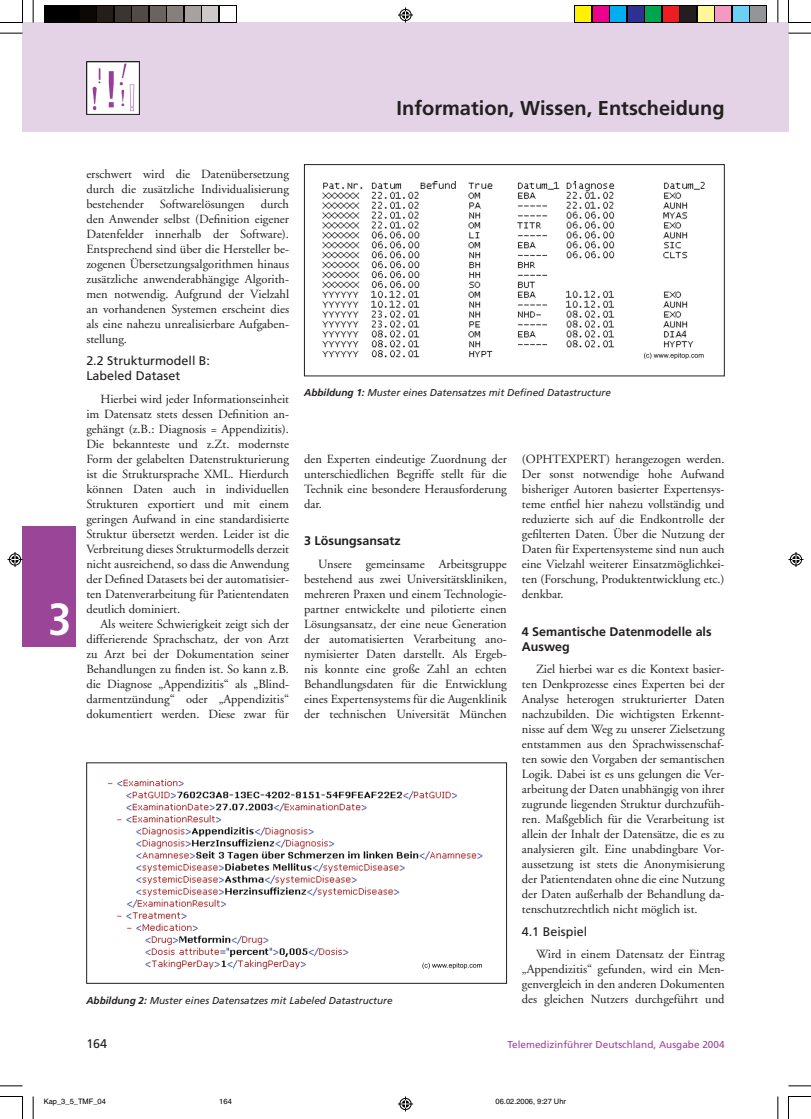
<style>
.page{position:relative;width:811px;height:1119px;background:#fff}
.page>*{position:absolute;margin:0;border:0;box-sizing:border-box;transform-origin:0 0}
.t1{font:700 condensed 45px "Frutiger";color:#fff}
.t2{font:700 20px "Frutiger";color:#231f20}
.t3{font:12.5px/15px "Adobe Garamond";color:#231f20;text-align:justify}
.t4{font:12.5px/15px "Frutiger";color:#231f20}
.t5{font:700 12.5px/15px "Frutiger";color:#231f20}
.t6{font:italic 10px "Frutiger";color:#231f20}
.t7{font:10px "Frutiger";color:#9b4599}
.t8{font:7.5px "Helvetica";color:#000}
.s1{font-weight:700}
</style>
<div class="page">
<div style="left:22px;top:23px;width:755px;height:109px;background:#e4d3e7"></div>
<div style="left:22px;top:526px;width:54px;height:120px;background:#9b4599"></div>
<img style="left:86px;top:61px;width:53px;height:54px">
<div style="left:777px;top:23px;width:11px;height:109px;background:#e4d3e7"></div>
<img style="left:322px;top:181px;width:383px;height:178px">
<div style="left:304px;top:164px;width:420px;height:212px;border:1px solid #231f20"></div>
<img style="left:108px;top:778px;width:375px;height:192px">
<svg style="left:44px;top:5px;width:192px;height:18px"></svg>
<div style="left:45px;top:6px;width:15px;height:15px;background:#000"></div>
<div style="left:63px;top:6px;width:15px;height:15px;background:#000"></div>
<div style="left:80px;top:6px;width:15px;height:15px;background:#0c0806"></div>
<div style="left:98px;top:6px;width:15px;height:15px;background:#241e1b"></div>
<div style="left:115px;top:6px;width:15px;height:15px;background:#3b3532"></div>
<div style="left:133px;top:6px;width:15px;height:15px;background:#524a47"></div>
<div style="left:150px;top:6px;width:15px;height:15px;background:#6b6360"></div>
<div style="left:168px;top:6px;width:15px;height:15px;background:#867f7c"></div>
<div style="left:185px;top:6px;width:15px;height:15px;background:#a7a2a0"></div>
<div style="left:203px;top:6px;width:15px;height:15px;background:#cdc9c8"></div>
<div style="left:220px;top:6px;width:15px;height:15px;background:#fff"></div>
<svg style="left:574px;top:5px;width:193px;height:18px"></svg>
<div style="left:575px;top:6px;width:15px;height:15px;background:#fff101"></div>
<div style="left:593px;top:6px;width:15px;height:15px;background:#ed028c"></div>
<div style="left:610px;top:6px;width:15px;height:15px;background:#00aeef"></div>
<div style="left:628px;top:6px;width:15px;height:15px;background:#2e3092"></div>
<div style="left:645px;top:6px;width:15px;height:15px;background:#00a54f"></div>
<div style="left:663px;top:6px;width:15px;height:15px;background:#ee1d23"></div>
<div style="left:680px;top:6px;width:15px;height:15px;background:#231f20"></div>
<div style="left:698px;top:6px;width:15px;height:15px;background:#fff79a"></div>
<div style="left:715px;top:6px;width:15px;height:15px;background:#f499c2"></div>
<div style="left:733px;top:6px;width:15px;height:15px;background:#6bcff6"></div>
<div style="left:750px;top:6px;width:15px;height:15px;background:#939598"></div>
<svg style="left:33px;top:0;width:1px;height:23px"></svg>
<svg style="left:0;top:33px;width:22px;height:1px"></svg>
<svg style="left:777px;top:0;width:1px;height:23px"></svg>
<svg style="left:788px;top:33px;width:22px;height:1px"></svg>
<svg style="left:33px;top:1096px;width:1px;height:23px"></svg>
<svg style="left:0;top:1085px;width:22px;height:1px"></svg>
<svg style="left:777px;top:1096px;width:1px;height:23px"></svg>
<svg style="left:788px;top:1085px;width:22px;height:1px"></svg>
<svg style="left:0;top:0;width:23px;height:23px"></svg>
<svg style="left:788px;top:0;width:22px;height:23px"></svg>
<svg style="left:0;top:1096px;width:23px;height:23px"></svg>
<svg style="left:788px;top:1096px;width:22px;height:23px"></svg>
<svg style="left:398px;top:8px;width:15px;height:15px"></svg>
<svg style="left:398px;top:1096px;width:15px;height:15px"></svg>
<svg style="left:8px;top:552px;width:14px;height:15px"></svg>
<svg style="left:788px;top:552px;width:15px;height:15px"></svg>
<h2 class="t2" style="left:396px;top:96px;width:329px">Information, Wissen, Entscheidung</h2>
<h1 class="t1" style="left:48px;top:592px;width:25px">3</h1>
<p class="t3" style="left:86px;top:167px;width:204px">erschwert wird die Datenübersetzung durch die zusätzliche Individualisierung bestehender</p>
<p class="t3" style="left:86px;top:197px;width:204px;text-indent:174px">durch den Anwender selbst (Definition eigener Datenfelder innerhalb der Software).<br>Entsprechend sind über die Hersteller be&shy;zogenen Übersetzungsalgorithmen hinaus zusätzliche anwenderabhängige Algorith&shy;men notwendig. Aufgrund der Vielzahl an vorhandenen Systemen erscheint dies als eine nahezu unrealisierbare Aufgaben&shy;stellung.</p>
<p class="t4" style="left:86px;top:353px;width:125px">2.2 Strukturmodell B:<br>Labeled Dataset</p>
<p class="t3" style="left:86px;top:392px;width:204px;text-indent:14px">Hierbei wird jeder Informationseinheit im Datensatz stets dessen Definition an&shy;gehängt (z.B.: Diagnosis = Appendizitis).<br>Die bekannteste und z.Zt. modernste Form der gelabelten Datenstrukturierung ist die Struktursprache XML. Hierdurch können Daten auch in individuellen Strukturen exportiert und mit einem geringen Aufwand in eine standardisierte Struktur übersetzt werden. Leider ist die Verbreitung dieses Strukturmodells derzeit nicht ausreichend, so dass die Anwendung der Defined Datasets bei der automatisier&shy;ten Datenverarbeitung für Patientendaten deutlich dominiert.</p>
<p class="t3" style="left:86px;top:617px;width:204px;text-indent:14px">Als weitere Schwierigkeit zeigt sich der differierende Sprachschatz, der von Arzt zu Arzt bei der Dokumentation seiner Behandlungen zu finden ist. So kann z.B. die Diagnose „Appendizitis“ als „Blind&shy;darmentzündung“ oder „Appendizitis“ dokumentiert werden. Diese zwar für</p>
<p class="t3" style="left:160px;top:197px;width:87px">Softwarelösungen</p>
<p class="t6" style="left:304px;top:387px;width:308px"><span class="s1">Abbildung 1:</span> Muster eines Datensatzes mit Defined Datastructure</p>
<p class="t3" style="left:304px;top:452px;width:204px">den Experten eindeutige Zuordnung der unterschiedlichen Begriffe stellt für die Technik eine besondere Herausforderung dar.</p>
<p class="t5" style="left:304px;top:533px;width:98px">3 Lösungsansatz</p>
<p class="t3" style="left:304px;top:557px;width:204px;text-indent:14px">Unsere gemeinsame Arbeitsgruppe bestehend aus zwei Universitätskliniken, mehreren Praxen und einem Technologie&shy;partner entwickelte und pilotierte einen Lösungsansatz, der eine neue Generation der automatisierten Verarbeitung ano&shy;nymisierter Daten darstellt. Als Ergeb&shy;nis konnte eine große Zahl an echten Behandlungsdaten für die Entwicklung eines Expertensystems für die Augenklinik der technischen Universität München</p>
<p class="t3" style="left:521px;top:452px;width:204px">(OPHTEXPERT) herangezogen werden.<br>Der sonst notwendige hohe Aufwand bisheriger Autoren basierter Expertensys&shy;teme entfiel hier nahezu vollständig und reduzierte sich auf die Endkontrolle der gefilterten Daten. Über die Nutzung der Daten für Expertensysteme sind nun auch eine Vielzahl weiterer Einsatzmöglichkei&shy;ten (Forschung, Produktentwicklung etc.) denkbar.</p>
<p class="t5" style="left:521px;top:623px;width:191px">4 Semantische Datenmodelle als<br>Ausweg</p>
<p class="t3" style="left:521px;top:662px;width:204px;text-indent:14px">Ziel hierbei war es die Kontext basier&shy;ten Denkprozesse eines Experten bei der Analyse heterogen strukturierter Daten nachzubilden. Die wichtigsten Erkennt&shy;nisse auf dem Weg zu unserer Zielsetzung entstammen aus den Sprachwissenschaf&shy;ten sowie den Vorgaben der semantischen Logik. Dabei ist es uns gelungen die Ver&shy;arbeitung der Daten unabhängig von ihrer zugrunde liegenden Struktur durchzufüh&shy;ren. Maßgeblich für die Verarbeitung ist allein der Inhalt der Datensätze, die es zu analysieren gilt. Eine unabdingbare Vor&shy;aussetzung ist stets die Anonymisierung der Patientendaten ohne die eine Nutzung der Daten außerhalb der Behandlung da&shy;tenschutzrechtlich nicht möglich ist.</p>
<p class="t4" style="left:521px;top:923px;width:67px">4.1 Beispiel</p>
<p class="t3" style="left:521px;top:947px;width:204px;text-indent:14px">Wird in einem Datensatz der Eintrag „Appendizitis“ gefunden, wird ein Men&shy;genvergleich in den anderen Dokumenten des gleichen Nutzers durchgeführt und</p>
<p class="t6" style="left:86px;top:994px;width:308px"><span class="s1">Abbildung 2:</span> Muster eines Datensatzes mit Labeled Datastructure</p>
<p class="t4" style="left:86px;top:1036px;width:22px">164</p>
<p class="t7" style="left:507px;top:1038px;width:219px">Telemedizinführer Deutschland, Ausgabe 2004</p>
<p class="t8" style="left:44px;top:1097px;width:64px">Kap_3_5_TMF_04</p>
<p class="t8" style="left:219px;top:1097px;width:14px">164</p>
<p class="t8" style="left:495px;top:1097px;width:72px">06.02.2006, 9:27 Uhr</p>
</div>
